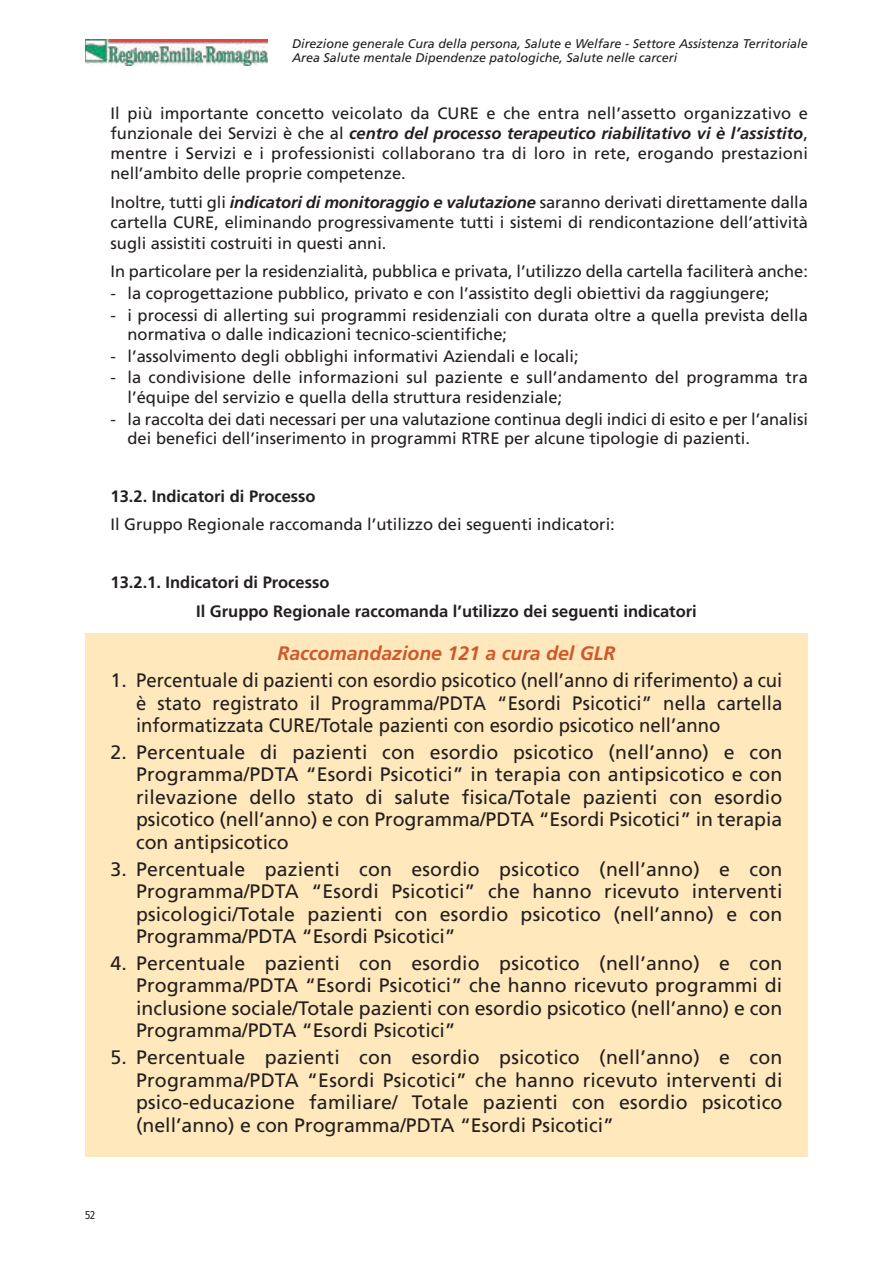
<style>
.page{position:relative;width:893px;height:1263px;background:#fff}
.page>*{position:absolute;margin:0;border:0;box-sizing:border-box;transform-origin:0 0}
.t1{font:19.5px/22.5px "Frutiger";color:#241f1f;text-align:justify}
.t2{font:italic 700 19.5px "Frutiger";color:#cf582b}
.t3{font:16.5px/20.2px "Frutiger";color:#241f1f}
.t4{font:700 16.5px/28.8px "Frutiger";color:#241f1f}
.t5{font:italic 12.6px/14.2px "Frutiger";color:#241f1f}
.t6{font:12px "Fira Sans Condensed";color:#241f1f}
.s1{font-weight:700;font-style:italic}
</style>
<div class="page">
<div style="left:85px;top:634px;width:723px;height:523px;background:#ffe8bc"></div>
<img style="left:85px;top:39px;width:182px;height:26px">
<p class="t5" style="left:292px;top:37px;width:517px">Direzione generale Cura della persona, Salute e Welfare - Settore Assistenza Territoriale<br>Area Salute mentale Dipendenze patologiche, Salute nelle carceri</p>
<p class="t3" style="left:111px;top:104px;width:699px;text-align:justify">Il più importante concetto veicolato da CURE e che entra nell’assetto organizzativo e funzionale dei Servizi è che al <span class="s1">centro del processo terapeutico riabilitativo vi è l’assistito</span>, mentre i Servizi e i professionisti collaborano tra di loro in rete, erogando prestazioni nell’ambito delle proprie competenze.</p>
<p class="t3" style="left:111px;top:194px;width:699px;text-align:justify">Inoltre, tutti gli <span class="s1">indicatori di monitoraggio e valutazione</span> saranno derivati direttamente dalla cartella CURE, eliminando progressivamente tutti i sistemi di rendicontazione dell’attività sugli assistiti costruiti in questi anni.</p>
<p class="t3" style="left:111px;top:263px;width:699px">In particolare per la residenzialità, pubblica e privata, l’utilizzo della cartella faciliterà anche:</p>
<p class="t3" style="left:111px;top:284px;width:660px">- la coprogettazione pubblico, privato e con l’assistito degli obiettivi da raggiungere;</p>
<p class="t3" style="left:128px;top:306px;width:682px;line-height:19.5px;text-indent:-17px">- i processi di allerting sui programmi residenziali con durata oltre a quella prevista della normativa o dalle indicazioni tecnico-scientifiche;</p>
<p class="t3" style="left:111px;top:347px;width:470px">- l’assolvimento degli obblighi informativi Aziendali e locali;</p>
<p class="t3" style="left:128px;top:369px;width:682px;line-height:19.5px;text-indent:-17px">- la condivisione delle informazioni sul paziente e sull’andamento del programma tra l’équipe del servizio e quella della struttura residenziale;</p>
<p class="t3" style="left:128px;top:410px;width:682px;line-height:19.5px;text-indent:-17px">- la raccolta dei dati necessari per una valutazione continua degli indici di esito e per l’analisi dei benefici dell’inserimento in programmi RTRE per alcune tipologie di pazienti.</p>
<p class="t4" style="left:111px;top:483px;width:207px">13.2. Indicatori di Processo</p>
<p class="t3" style="left:111px;top:516px;width:506px">Il Gruppo Regionale raccomanda l’utilizzo dei seguenti indicatori:</p>
<p class="t4" style="left:196px;top:569px;width:502px;text-indent:-86px">13.2.1. Indicatori di Processo<br>Il Gruppo Regionale raccomanda l’utilizzo dei seguenti indicatori</p>
<p class="t2" style="left:277px;top:646px;width:340px">Raccomandazione 121 a cura del GLR</p>
<p class="t1" style="left:136px;top:671px;width:648px;text-indent:-26px">1. Percentuale di pazienti con esordio psicotico (nell’anno di riferimento) a cui è stato registrato il Programma/PDTA “Esordi Psicotici” nella cartella informatizzata CURE/Totale pazienti con esordio psicotico nell’anno</p>
<p class="t1" style="left:136px;top:742px;width:648px;text-indent:-26px">2. Percentuale di pazienti con esordio psicotico (nell’anno) e con Programma/PDTA “Esordi Psicotici” in terapia con antipsicotico e con rilevazione dello stato di salute fisica/Totale pazienti con esordio psicotico (nell’anno) e con Programma/PDTA “Esordi Psicotici” in terapia con antipsicotico</p>
<p class="t1" style="left:136px;top:859px;width:648px;text-indent:-26px">3. Percentuale pazienti con esordio psicotico (nell’anno) e con Programma/PDTA “Esordi Psicotici” che hanno ricevuto interventi psicologici/Totale pazienti con esordio psicotico (nell’anno) e con Programma/PDTA “Esordi Psicotici”</p>
<p class="t1" style="left:136px;top:953px;width:648px;text-indent:-26px">4. Percentuale pazienti con esordio psicotico (nell’anno) e con Programma/PDTA “Esordi Psicotici” che hanno ricevuto programmi di inclusione sociale/Totale pazienti con esordio psicotico (nell’anno) e con Programma/PDTA “Esordi Psicotici”</p>
<p class="t1" style="left:136px;top:1048px;width:648px;text-indent:-26px">5. Percentuale pazienti con esordio psicotico (nell’anno) e con Programma/PDTA “Esordi Psicotici” che hanno ricevuto interventi di psico-educazione familiare/ Totale pazienti con esordio psicotico (nell’anno) e con Programma/PDTA “Esordi Psicotici”</p>
<p class="t6" style="left:85px;top:1206px;width:12px">52</p>
</div>
